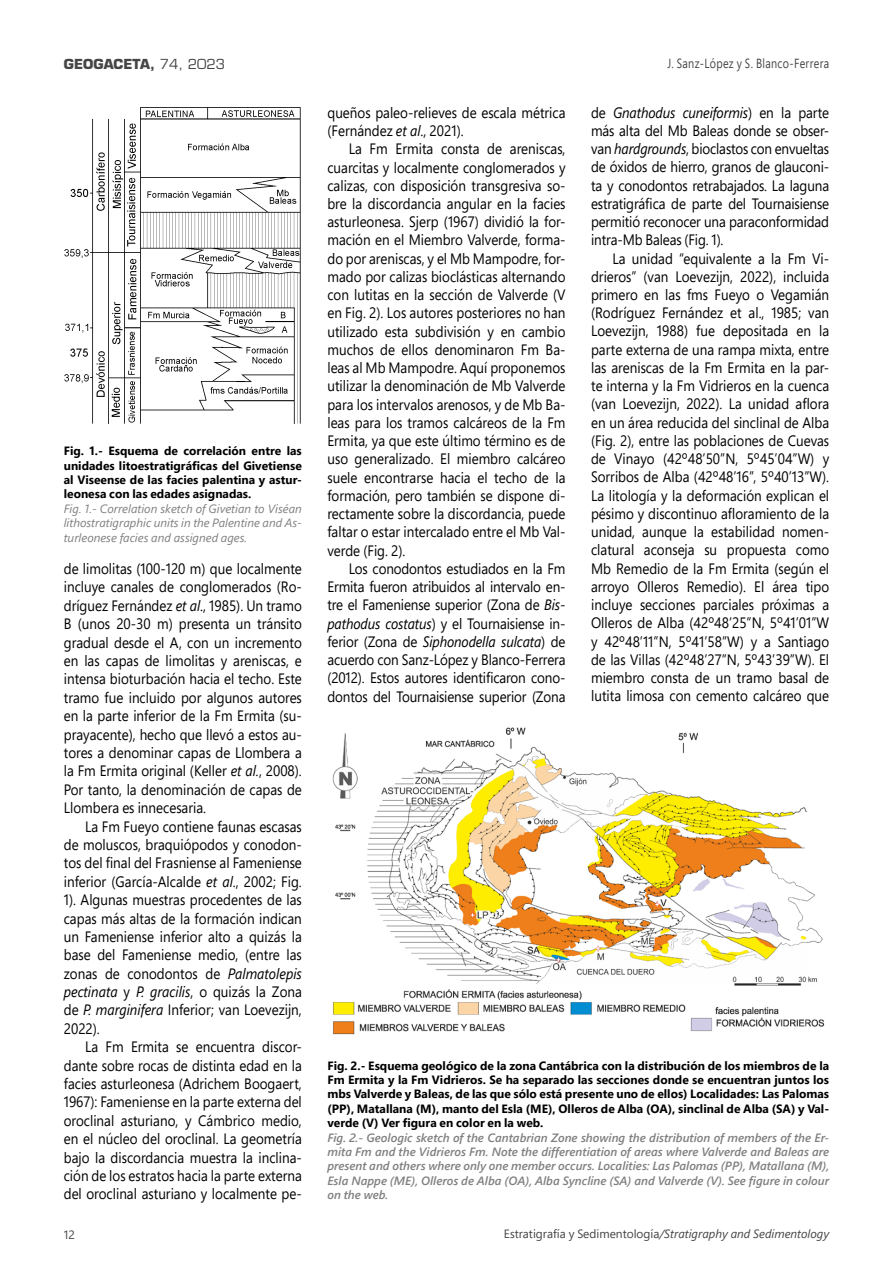
<style>
.page{position:relative;width:893px;height:1263px;background:#fff}
.page>*{position:absolute;margin:0;border:0;box-sizing:border-box;transform-origin:0 0}
.t1{font:15px/18.3px "Segoe Pro";color:#000;text-align:justify;scale:.9 1}
.t2{font:700 13.5px "Eurostile LT Std";color:#464545}
.t3{font:13.2px "Segoe Pro";letter-spacing:.03em;color:#464545;scale:.82 1}
.t4{font:700 12px/14.4px "Segoe Pro";color:#000;text-align:justify}
.t5{font:italic 600 12px/14.4px "Segoe Pro";color:#808080;text-align:justify}
.t6{font:italic 12px/14.4px "Segoe Pro";color:#808080;text-align:justify}
.t7{font:italic 12px "Segoe Pro";color:#464545}
.t8{font:12px "Segoe Pro";color:#464545}
.s1{font-weight:400}
.s2{font-style:italic}
.s3{font-style:normal}
</style>
<div class="page">
<img style="left:64px;top:107px;width:237px;height:317px">
<img style="left:332px;top:727px;width:493px;height:308px">
<p class="t2" style="left:64px;top:56px;width:163px">GEOGACETA, <span class="s1">74, 2023</span></p>
<p class="t3" style="left:667px;top:54px;width:199px">J. Sanz-López y S. Blanco-Ferrera</p>
<p class="t4" style="left:64px;top:443px;width:240px">Fig. 1.- Esquema de correlación entre las unidades litoestratigráficas del Givetiense al Viseense de las facies palentina y astur&shy;leonesa con las edades asignadas.</p>
<p class="t6" style="left:64px;top:501px;width:240px">Fig. 1.- Correlation sketch of Givetian to Viséan lithostratigraphic units in the Palentine and As&shy;turleonese facies and assigned ages.</p>
<p class="t1" style="left:64px;top:559px;width:266px">de limolitas (100-120 m) que localmente incluye canales de conglomerados (Ro&shy;dríguez Fernández <span class="s2">et al</span>., 1985). Un tramo B (unos 20-30 m) presenta un tránsito gradual desde el A, con un incremento en las capas de limolitas y areniscas, e intensa bioturbación hacia el techo. Este tramo fue incluido por algunos autores en la parte inferior de la Fm Ermita (su&shy;prayacente), hecho que llevó a estos au&shy;tores a denominar capas de Llombera a la Fm Ermita original (Keller <span class="s2">et al.</span>, 2008).<br>Por tanto, la denominación de capas de Llombera es innecesaria.</p>
<p class="t1" style="left:64px;top:817px;width:266px;text-indent:21px">La Fm Fueyo contiene faunas escasas de moluscos, braquiópodos y conodon&shy;tos del final del Frasniense al Fameniense inferior (García-Alcalde <span class="s2">et al</span>., 2002; Fig.<br>1). Algunas muestras procedentes de las capas más altas de la formación indican un Fameniense inferior alto a quizás la base del Fameniense medio, (entre las zonas de conodontos de <span class="s2">Palmatolepis pectinata</span> y <span class="s2">P. gracilis</span>, o quizás la Zona de <span class="s2">P. marginifera</span> Inferior; van Loevezijn, 2022).</p>
<p class="t1" style="left:64px;top:1037px;width:266px;text-indent:21px">La Fm Ermita se encuentra discor&shy;dante sobre rocas de distinta edad en la facies asturleonesa (Adrichem Boogaert, 1967): Fameniense en la parte externa del oroclinal asturiano, y Cámbrico medio, en el núcleo del oroclinal. La geometría bajo la discordancia muestra la inclina&shy;ción de los estratos hacia la parte externa del oroclinal asturiano y localmente pe-</p>
<p class="t1" style="left:327px;top:103px;width:266px">queños paleo-relieves de escala métrica (Fernández <span class="s2">et al</span>., 2021).</p>
<p class="t1" style="left:327px;top:139px;width:266px;text-indent:21px">La Fm Ermita consta de areniscas, cuarcitas y localmente conglomerados y calizas, con disposición transgresiva so&shy;bre la discordancia angular en la facies asturleonesa. Sjerp (1967) dividió la for&shy;mación en el Miembro Valverde, forma&shy;do por areniscas, y el Mb Mampodre, for&shy;mado por calizas bioclásticas alternando con lutitas en la sección de Valverde (V en Fig. 2). Los autores posteriores no han utilizado esta subdivisión y en cambio muchos de ellos denominaron Fm Ba&shy;leas al Mb Mampodre. Aquí proponemos utilizar la denominación de Mb Valverde para los intervalos arenosos, y de Mb Ba&shy;leas para los tramos calcáreos de la Fm Ermita, ya que este último término es de uso generalizado. El miembro calcáreo suele encontrarse hacia el techo de la formación, pero también se dispone di&shy;rectamente sobre la discordancia, puede faltar o estar intercalado entre el Mb Val&shy;verde (Fig. 2).</p>
<p class="t1" style="left:327px;top:559px;width:266px;text-indent:21px">Los conodontos estudiados en la Fm Ermita fueron atribuidos al intervalo en&shy;tre el Fameniense superior (Zona de <span class="s2">Bis&shy;pathodus costatus</span>) y el Tournaisiense in&shy;ferior (Zona de <span class="s2">Siphonodella sulcata</span>) de acuerdo con Sanz-López y Blanco-Ferrera (2012). Estos autores identificaron cono&shy;dontos del Tournaisiense superior (Zona</p>
<p class="t1" style="left:591px;top:103px;width:266px">de <span class="s2">Gnathodus cuneiformis</span>) en la parte más alta del Mb Baleas donde se obser&shy;van <span class="s2">hardgrounds</span>, bioclastos con envueltas de óxidos de hierro, granos de glauconi&shy;ta y conodontos retrabajados. La laguna estratigráfica de parte del Tournaisiense permitió reconocer una paraconformidad intra-Mb Baleas (Fig. 1).</p>
<p class="t1" style="left:591px;top:249px;width:266px;text-indent:21px">La unidad “equivalente a la Fm Vi&shy;drieros” (van Loevezijn, 2022), incluida primero en las fms Fueyo o Vegamián (Rodríguez Fernández et al., 1985; van Loevezijn, 1988) fue depositada en la parte externa de una rampa mixta, entre las areniscas de la Fm Ermita en la par&shy;te interna y la Fm Vidrieros en la cuenca (van Loevezijn, 2022). La unidad aflora en un área reducida del sinclinal de Alba (Fig. 2), entre las poblaciones de Cuevas de Vinayo (42º48’50”N, 5º45’04”W) y Sorribos de Alba (42º48’16”, 5º40’13”W).<br>La litología y la deformación explican el pésimo y discontinuo afloramiento de la unidad, aunque la estabilidad nomen&shy;clatural aconseja su propuesta como Mb Remedio de la Fm Ermita (según el arroyo Olleros Remedio). El área tipo incluye secciones parciales próximas a Olleros de Alba (42º48’25”N, 5º41’01”W y 42º48’11”N, 5º41’58”W) y a Santiago de las Villas (42º48’27”N, 5º43’39”W). El miembro consta de un tramo basal de lutita limosa con cemento calcáreo que</p>
<p class="t4" style="left:327px;top:1058px;width:503px">Fig. 2.- Esquema geológico de la zona Cantábrica con la distribución de los miembros de la Fm Ermita y la Fm Vidrieros. Se ha separado las secciones donde se encuentran juntos los mbs Valverde y Baleas, de las que sólo está presente uno de ellos) Localidades: Las Palomas (PP), Matallana (M), manto del Esla (ME), Olleros de Alba (OA), sinclinal de Alba (SA) y Val&shy;verde (V) Ver figura en color en la web.</p>
<p class="t5" style="left:327px;top:1130px;width:503px">Fig. 2.- Geologic sketch of the Cantabrian Zone showing the distribution of members of the Er&shy;mita Fm and the Vidrieros Fm. Note the differentiation of areas where Valverde and Baleas are present and others where only one member occurs. Localities: Las Palomas (PP), Matallana (M), Esla Nappe (ME), Olleros de Alba (OA), Alba Syncline (SA) and Valverde (V). See figure in colour on the web.</p>
<p class="t8" style="left:64px;top:1226px;width:13px">12</p>
<p class="t7" style="left:504px;top:1225px;width:327px"><span class="s3">Estratigrafía y Sedimentología</span>/Stratigraphy and Sedimentology</p>
</div>
